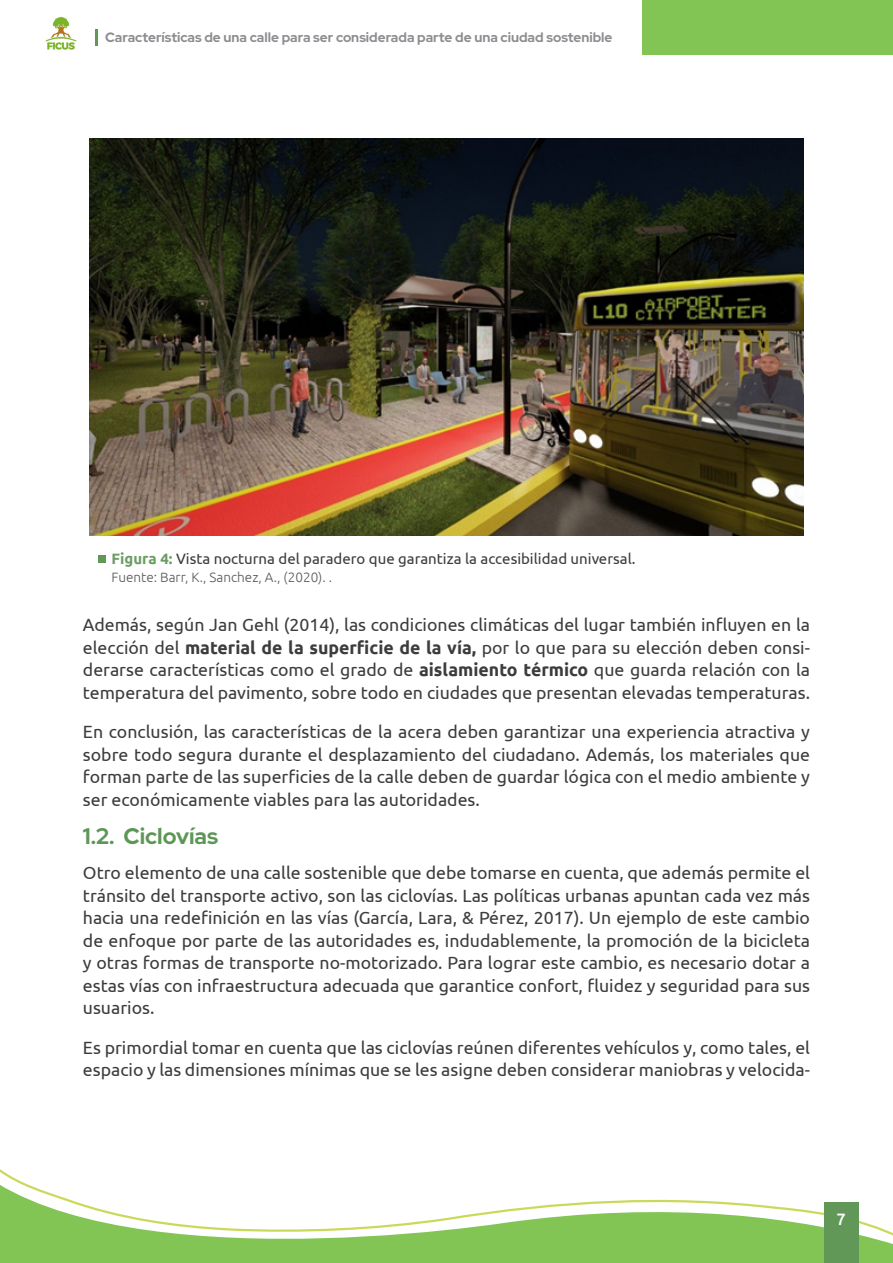
<style>
.page{position:relative;width:893px;height:1263px;background:#fff}
.page>*{position:absolute;margin:0;border:0;box-sizing:border-box;transform-origin:0 0}
.t1{font:700 22.5px "Red Hat Display";color:#5d9757}
.t2{font:17.7px/22.5px "Ubuntu";color:#3c3c3d;text-align:justify}
.t3{font:500 16.5px "Ubuntu";color:#fff}
.t4{font:15px "Ubuntu";color:#3c3c3d}
.t5{font:700 13.5px "Red Hat Display";color:#8b8d90}
.t6{font:300 13.5px "Ubuntu";color:#57585a}
.s1{font-weight:700;color:#6c9d63}
.s2{font-weight:700}
</style>
<div class="page">
<svg style="left:0;top:1169px;width:893px;height:94px"></svg>
<img style="left:45px;top:16px;width:32px;height:34px">
<hr style="left:95px;top:29px;width:3px;height:16px;background:#619857">
<div style="left:825px;top:1202px;width:34px;height:61px;background:#619857"></div>
<div style="left:642px;top:0;width:251px;height:55px;background:#83c555"></div>
<div style="left:98px;top:555px;width:7px;height:8px;background:#619857"></div>
<img style="left:89px;top:139px;width:715px;height:397px">
<p class="t5" style="left:105px;top:29px;width:509px">Características de una calle para ser considerada parte de una ciudad sostenible</p>
<p class="t4" style="left:112px;top:549px;width:525px"><span class="s1">Figura 4:</span> Vista nocturna del paradero que garantiza la accesibilidad universal.</p>
<p class="t6" style="left:112px;top:569px;width:222px">Fuente: Barr, K., Sanchez, A., (2020). .</p>
<p class="t2" style="left:83px;top:613px;width:729px">Además, según Jan Gehl (2014), las condiciones climáticas del lugar también influyen en la elección del <span class="s2">material de la superficie de la vía,</span> por lo que para su elección deben consi&shy;derarse características como el grado de <span class="s2">aislamiento térmico</span> que guarda relación con la temperatura del pavimento, sobre todo en ciudades que presentan elevadas temperaturas.</p>
<p class="t2" style="left:83px;top:720px;width:729px">En conclusión, las características de la acera deben garantizar una experiencia atractiva y sobre todo segura durante el desplazamiento del ciudadano. Además, los materiales que forman parte de las superficies de la calle deben de guardar lógica con el medio ambiente y ser económicamente viables para las autoridades.</p>
<p class="t1" style="left:83px;top:821px;width:137px">1.2. Ciclovías</p>
<p class="t2" style="left:83px;top:861px;width:729px">Otro elemento de una calle sostenible que debe tomarse en cuenta, que además permite el tránsito del transporte activo, son las ciclovías. Las políticas urbanas apuntan cada vez más hacia una redefinición en las vías (García, Lara, &amp; Pérez, 2017). Un ejemplo de este cambio de enfoque por parte de las autoridades es, indudablemente, la promoción de la bicicleta y otras formas de transporte no-motorizado. Para lograr este cambio, es necesario dotar a estas vías con infraestructura adecuada que garantice confort, fluidez y seguridad para sus usuarios.</p>
<p class="t2" style="left:83px;top:1036px;width:729px">Es primordial tomar en cuenta que las ciclovías reúnen diferentes vehículos y, como tales, el espacio y las dimensiones mínimas que se les asigne deben considerar maniobras y velocida-</p>
<p class="t3" style="left:837px;top:1209px;width:11px">7</p>
</div>
